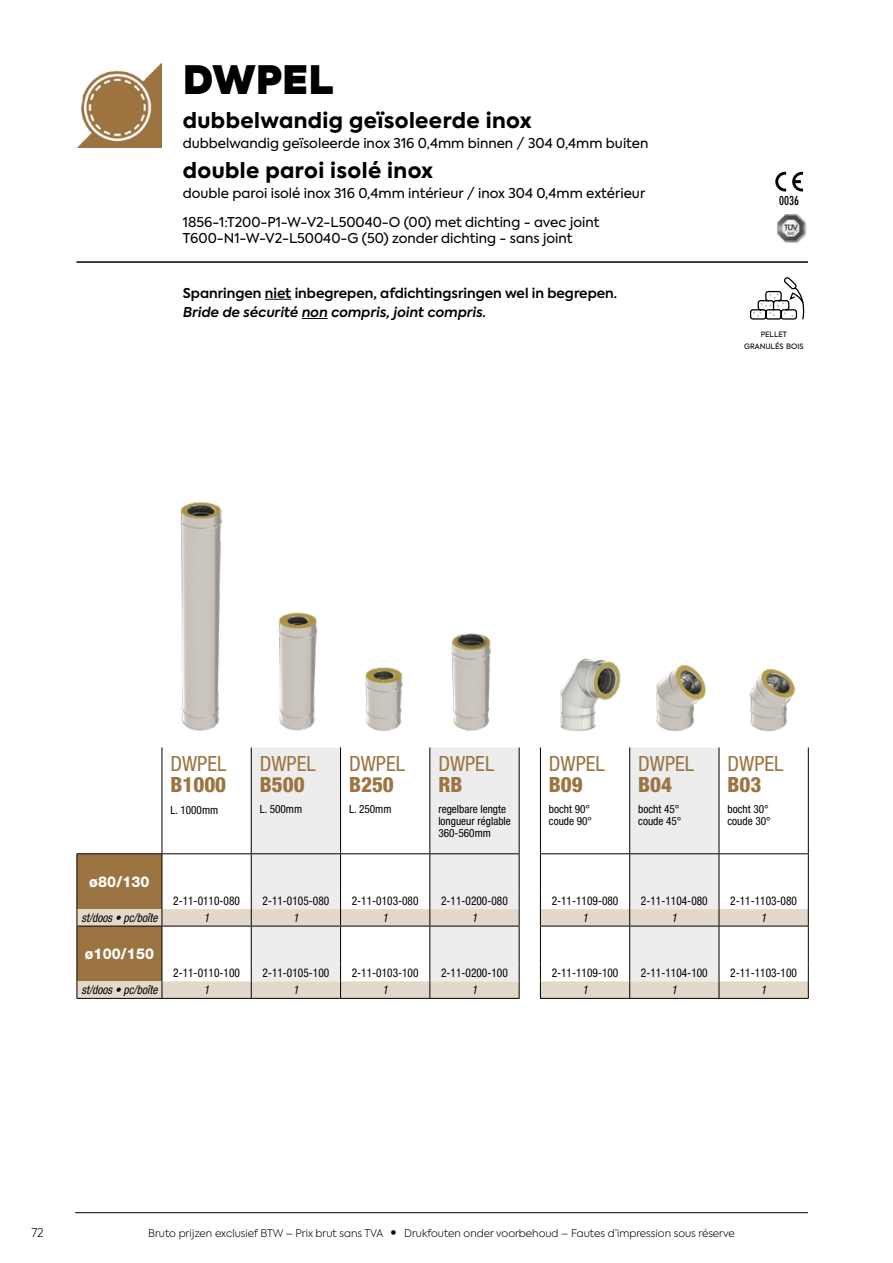
<style>
.page{position:relative;width:893px;height:1263px;background:#fff}
.page>*{position:absolute;margin:0;border:0;box-sizing:border-box;transform-origin:0 0}
.t1{font:800 39px "Axiforma";color:#000}
.t2{font:800 21px "Axiforma";letter-spacing:.02em;color:#000}
.t3{font:condensed 21px "Helvetica Neue LT Std";color:#9c7442}
.t4{font:800 condensed 21px "Helvetica Neue LT Std";color:#9c7442}
.prijs{font:800 15px "Helvetica Neue LT Std";letter-spacing:.01em;color:#fff;scale:.95 1}
.t5{font:13.5px "Axiforma";color:#000}
.t6{font:600 13.5px "Axiforma";color:#000}
.t7{font:italic 600 13.5px "Axiforma";color:#000}
.ref{font:condensed 12px "Helvetica Neue LT Std";color:#000;scale:.95 1}
.stuk{font:italic condensed 12px "Helvetica Neue LT Std";color:#000;scale:.95 1}
.t8{font:condensed 12px "Futura Std";color:#000}
.t9{font:300 12px "Axiforma";color:#000}
.t10{font:condensed 11.25px/12px "Helvetica Neue LT Std";color:#000}
.t11{font:300 10.5px "Axiforma";color:#000}
.t12{font:7.35px "Axiforma";color:#000}
.s1{font-family:"Futura Std";font-size:12px}
</style>
<div class="page">
<hr style="left:75px;top:1212px;width:733px;height:1px;background:#000">
<svg style="left:265px;top:299px;width:26px;height:1px"></svg>
<svg style="left:302px;top:318px;width:26px;height:1px"></svg>
<img style="left:180px;top:502px;width:43px;height:229px">
<img style="left:278px;top:612px;width:40px;height:119px">
<img style="left:451px;top:633px;width:40px;height:98px">
<img style="left:656px;top:664px;width:50px;height:68px">
<img style="left:750px;top:669px;width:46px;height:63px">
<img style="left:365px;top:667px;width:38px;height:65px">
<svg style="left:775px;top:172px;width:11px;height:19px"></svg>
<svg style="left:792px;top:172px;width:11px;height:19px"></svg>
<img style="left:777px;top:214px;width:30px;height:29px">
<img style="left:76px;top:64px;width:85px;height:84px">
<hr style="left:77px;top:261px;width:731px;height:2px;background:#000">
<svg style="left:749px;top:277px;width:56px;height:43px"></svg>
<img style="left:560px;top:658px;width:61px;height:74px">
<svg style="left:252px;top:747px;width:467px;height:162px;fill:#ededed"></svg>
<svg style="left:163px;top:909px;width:645px;height:89px"></svg>
<hr style="left:162px;top:747px;width:1px;height:106px;background:#000">
<hr style="left:251px;top:747px;width:1px;height:106px;background:#000">
<hr style="left:340px;top:747px;width:1px;height:106px;background:#000">
<hr style="left:429px;top:747px;width:1px;height:106px;background:#000">
<hr style="left:629px;top:747px;width:1px;height:106px;background:#000">
<hr style="left:719px;top:747px;width:1px;height:106px;background:#000">
<hr style="left:808px;top:747px;width:1px;height:106px;background:#000">
<hr style="left:162px;top:853px;width:89px;height:1px;background:#000">
<hr style="left:251px;top:853px;width:90px;height:1px;background:#000">
<hr style="left:251px;top:854px;width:1px;height:38px;background:#000">
<hr style="left:341px;top:853px;width:89px;height:1px;background:#000">
<hr style="left:340px;top:854px;width:1px;height:38px;background:#000">
<hr style="left:430px;top:853px;width:89px;height:1px;background:#000">
<hr style="left:429px;top:854px;width:1px;height:38px;background:#000">
<hr style="left:540px;top:853px;width:90px;height:1px;background:#000">
<hr style="left:630px;top:853px;width:89px;height:1px;background:#000">
<hr style="left:629px;top:854px;width:1px;height:38px;background:#000">
<hr style="left:719px;top:853px;width:90px;height:1px;background:#000">
<hr style="left:719px;top:854px;width:1px;height:38px;background:#000">
<hr style="left:808px;top:854px;width:1px;height:38px;background:#000">
<svg style="left:251px;top:892px;width:1px;height:34px"></svg>
<svg style="left:340px;top:892px;width:1px;height:34px"></svg>
<svg style="left:429px;top:892px;width:1px;height:34px"></svg>
<svg style="left:629px;top:892px;width:1px;height:34px"></svg>
<svg style="left:719px;top:892px;width:1px;height:34px"></svg>
<svg style="left:808px;top:892px;width:1px;height:34px"></svg>
<hr style="left:162px;top:926px;width:89px;height:1px;background:#000">
<hr style="left:251px;top:926px;width:90px;height:1px;background:#000">
<hr style="left:251px;top:926px;width:1px;height:38px;background:#000">
<hr style="left:341px;top:926px;width:89px;height:1px;background:#000">
<hr style="left:340px;top:926px;width:1px;height:38px;background:#000">
<hr style="left:430px;top:926px;width:89px;height:1px;background:#000">
<hr style="left:429px;top:926px;width:1px;height:38px;background:#000">
<hr style="left:540px;top:926px;width:90px;height:1px;background:#000">
<hr style="left:630px;top:926px;width:89px;height:1px;background:#000">
<hr style="left:629px;top:926px;width:1px;height:38px;background:#000">
<hr style="left:719px;top:926px;width:90px;height:1px;background:#000">
<hr style="left:719px;top:926px;width:1px;height:38px;background:#000">
<hr style="left:808px;top:926px;width:1px;height:38px;background:#000">
<svg style="left:251px;top:964px;width:1px;height:34px"></svg>
<svg style="left:340px;top:964px;width:1px;height:34px"></svg>
<svg style="left:429px;top:964px;width:1px;height:34px"></svg>
<svg style="left:519px;top:747px;width:22px;height:251px"></svg>
<svg style="left:629px;top:964px;width:1px;height:34px"></svg>
<svg style="left:719px;top:964px;width:1px;height:34px"></svg>
<svg style="left:808px;top:964px;width:1px;height:34px"></svg>
<hr style="left:162px;top:998px;width:89px;height:1px;background:#000">
<hr style="left:251px;top:998px;width:90px;height:1px;background:#000">
<hr style="left:341px;top:998px;width:89px;height:1px;background:#000">
<hr style="left:430px;top:998px;width:89px;height:1px;background:#000">
<hr style="left:540px;top:998px;width:90px;height:1px;background:#000">
<hr style="left:630px;top:998px;width:89px;height:1px;background:#000">
<hr style="left:719px;top:998px;width:90px;height:1px;background:#000">
<hr style="left:77px;top:853px;width:85px;height:1px;background:#000">
<svg style="left:77px;top:854px;width:86px;height:144px;background:#a98960"></svg>
<hr style="left:77px;top:926px;width:85px;height:1px;background:#000">
<hr style="left:77px;top:998px;width:85px;height:1px;background:#000">
<p class="t1" style="left:183px;top:51px;width:152px">DWPEL</p>
<p class="t2" style="left:183px;top:105px;width:350px">dubbelwandig geïsoleerde inox</p>
<p class="t5" style="left:183px;top:135px;width:467px">dubbelwandig geïsoleerde inox 316 0,4mm binnen / 304 0,4mm buiten</p>
<p class="t2" style="left:183px;top:155px;width:252px">double paroi isolé inox</p>
<p class="t5" style="left:183px;top:184px;width:464px">double paroi isolé inox 316 0,4mm intérieur / inox 304 0,4mm extérieur</p>
<p class="t5" style="left:183px;top:213px;width:418px">1856-1:T200-P1-W-V2-L50040-O (00) met dichting - avec joint</p>
<p class="t5" style="left:183px;top:230px;width:391px">T600-N1-W-V2-L50040-G (50) zonder dichting - sans joint</p>
<p class="t6" style="left:183px;top:284px;width:436px">Spanringen niet inbegrepen, afdichtingsringen wel in begrepen.</p>
<p class="t7" style="left:183px;top:303px;width:305px">Bride de sécurité non compris, joint compris.</p>
<p class="t8" style="left:779px;top:193px;width:21px">0036</p>
<p class="t12" style="left:761px;top:329px;width:28px">PELLET</p>
<p class="t12" style="left:744px;top:341px;width:61px">GRANULÉS BOIS</p>
<p class="prijs" style="left:89px;top:873px;width:65px">ø80/130</p>
<p class="t3" style="left:170px;top:751px;width:57px">DWPEL</p>
<p class="t4" style="left:170px;top:771px;width:57px">B1000</p>
<p class="t10" style="left:170px;top:804px;width:49px">L. 1000mm</p>
<p class="t3" style="left:260px;top:751px;width:57px">DWPEL</p>
<p class="t4" style="left:260px;top:771px;width:46px">B500</p>
<p class="t10" style="left:260px;top:802px;width:44px">L. 500mm</p>
<p class="t3" style="left:349px;top:751px;width:57px">DWPEL</p>
<p class="t4" style="left:349px;top:771px;width:46px">B250</p>
<p class="t10" style="left:349px;top:802px;width:44px">L. 250mm</p>
<p class="t3" style="left:438px;top:751px;width:57px">DWPEL</p>
<p class="t4" style="left:438px;top:771px;width:26px">RB</p>
<p class="t10" style="left:438px;top:802px;width:74px">regelbare lengte longueur réglable<br>360-560mm</p>
<p class="t3" style="left:549px;top:751px;width:57px">DWPEL</p>
<p class="t4" style="left:549px;top:771px;width:35px">B09</p>
<p class="t10" style="left:549px;top:802px;width:45px">bocht 90° coude 90°</p>
<p class="t3" style="left:638px;top:751px;width:57px">DWPEL</p>
<p class="t4" style="left:638px;top:771px;width:35px">B04</p>
<p class="t10" style="left:638px;top:802px;width:45px">bocht 45° coude 45°</p>
<p class="t3" style="left:727px;top:751px;width:57px">DWPEL</p>
<p class="t4" style="left:727px;top:771px;width:35px">B03</p>
<p class="t10" style="left:727px;top:802px;width:45px">bocht 30° coude 30°</p>
<p class="ref" style="left:173px;top:894px;width:72px">2-11-0110-080</p>
<p class="ref" style="left:263px;top:894px;width:72px">2-11-0105-080</p>
<p class="ref" style="left:352px;top:894px;width:72px">2-11-0103-080</p>
<p class="ref" style="left:441px;top:894px;width:72px">2-11-0200-080</p>
<p class="ref" style="left:552px;top:894px;width:72px">2-11-1109-080</p>
<p class="ref" style="left:641px;top:894px;width:72px">2-11-1104-080</p>
<p class="ref" style="left:730px;top:894px;width:72px">2-11-1103-080</p>
<p class="stuk" style="left:81px;top:910px;width:81px">st/doos • pc/boîte</p>
<p class="stuk" style="left:204px;top:910px;width:7px">1</p>
<p class="stuk" style="left:293px;top:910px;width:7px">1</p>
<p class="stuk" style="left:382px;top:910px;width:7px">1</p>
<p class="stuk" style="left:472px;top:910px;width:7px">1</p>
<p class="stuk" style="left:582px;top:910px;width:7px">1</p>
<p class="stuk" style="left:672px;top:910px;width:7px">1</p>
<p class="stuk" style="left:761px;top:910px;width:7px">1</p>
<p class="prijs" style="left:85px;top:945px;width:75px">ø100/150</p>
<p class="ref" style="left:173px;top:966px;width:72px">2-11-0110-100</p>
<p class="ref" style="left:263px;top:966px;width:72px">2-11-0105-100</p>
<p class="ref" style="left:352px;top:966px;width:72px">2-11-0103-100</p>
<p class="ref" style="left:441px;top:966px;width:72px">2-11-0200-100</p>
<p class="ref" style="left:552px;top:966px;width:72px">2-11-1109-100</p>
<p class="ref" style="left:641px;top:966px;width:72px">2-11-1104-100</p>
<p class="ref" style="left:730px;top:966px;width:72px">2-11-1103-100</p>
<p class="stuk" style="left:81px;top:983px;width:81px">st/doos • pc/boîte</p>
<p class="stuk" style="left:204px;top:983px;width:7px">1</p>
<p class="stuk" style="left:293px;top:983px;width:7px">1</p>
<p class="stuk" style="left:382px;top:983px;width:7px">1</p>
<p class="stuk" style="left:472px;top:983px;width:7px">1</p>
<p class="stuk" style="left:582px;top:983px;width:7px">1</p>
<p class="stuk" style="left:672px;top:983px;width:7px">1</p>
<p class="stuk" style="left:761px;top:983px;width:7px">1</p>
<p class="t9" style="left:31px;top:1225px;width:14px">72</p>
<p class="t11" style="left:148px;top:1227px;width:588px">Bruto prijzen exclusief BTW – Prix brut sans TVA <span class="s1">•</span> Drukfouten onder voorbehoud – Fautes d’impression sous réserve</p>
</div>
